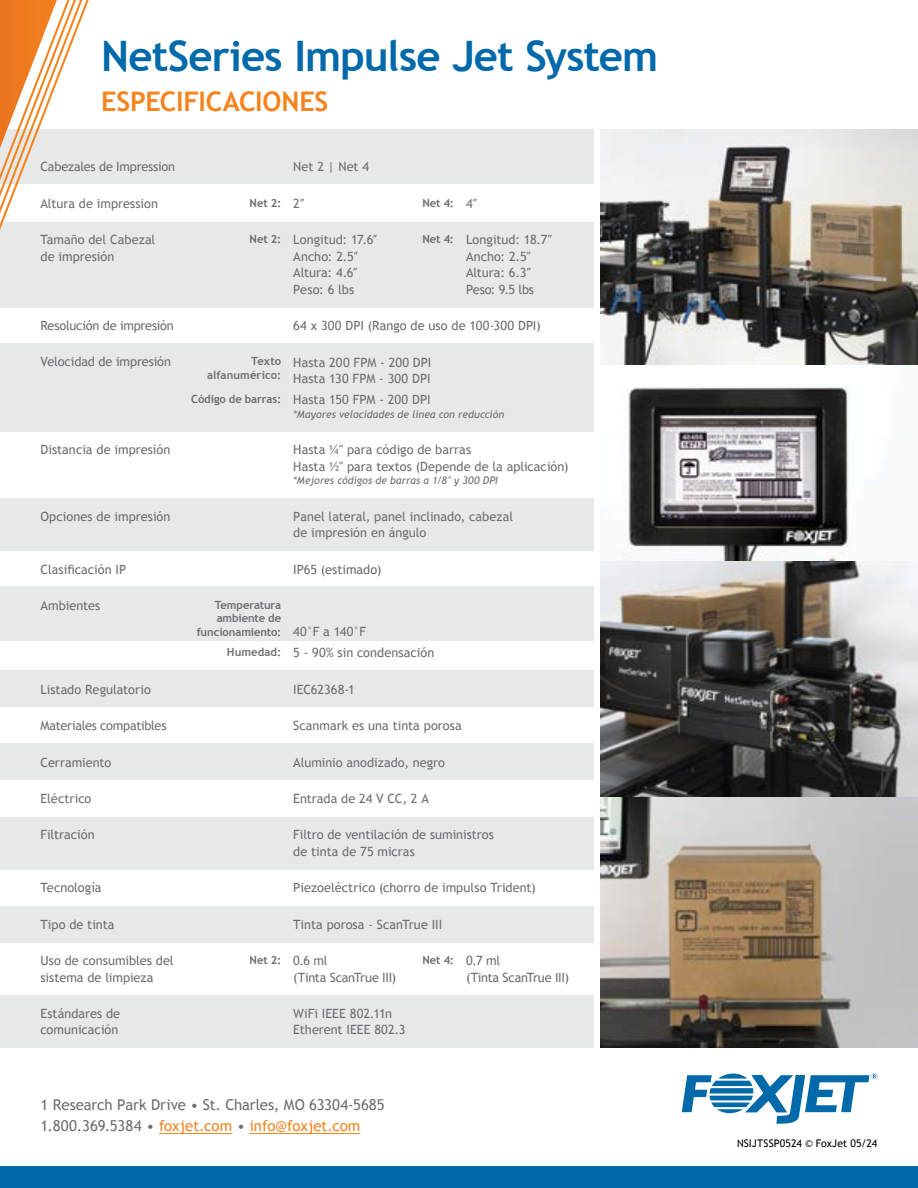
<style>
.page{position:relative;width:918px;height:1188px;background:#fff}
.page>*{position:absolute;margin:0;border:0;box-sizing:border-box;transform-origin:0 0}
.t1{font:700 42px "Trebuchet MS";letter-spacing:-.02em;color:#0069aa}
.t2{font:700 27px "Trebuchet MS";letter-spacing:-.005em;color:#f5841f}
.t3{font:15px/21px "Trebuchet MS";letter-spacing:-.005em;color:#6d6e71}
.t4{font:12.75px/16.5px "Trebuchet MS";color:#6d6e71}
.t5{font:12.75px "Trebuchet MS";letter-spacing:-.025em;color:#6d6e71}
.t6{font:700 11.25px "Trebuchet MS";letter-spacing:-.01em;color:#6d6e71}
.t7{font:700 11.25px/13.5px "Trebuchet MS";letter-spacing:.01em;color:#6d6e71;text-align:right}
.t8{font:italic 10.5px "Trebuchet MS";letter-spacing:.005em;color:#6d6e71}
.t9{font:10.5px "Trebuchet MS";letter-spacing:.005em;color:#000}
.s1{font-weight:400;font-size:12.75px}
.s2{font-weight:700;font-size:11.25px}
.s3{color:#f5841f}
</style>
<div class="page">
<div style="left:0;top:996px;width:594px;height:52px;background:#e7e8e8"></div>
<div style="left:0;top:906px;width:594px;height:37px;background:#e7e8e8"></div>
<div style="left:0;top:817px;width:594px;height:53px;background:#e7e8e8"></div>
<div style="left:0;top:743px;width:594px;height:37px;background:#e7e8e8"></div>
<div style="left:0;top:670px;width:594px;height:37px;background:#e7e8e8"></div>
<div style="left:0;top:586px;width:594px;height:54px;background:#e7e8e8"></div>
<div style="left:0;top:498px;width:594px;height:53px;background:#e7e8e8"></div>
<div style="left:0;top:343px;width:594px;height:89px;background:#e7e8e8"></div>
<div style="left:0;top:222px;width:594px;height:85px;background:#e7e8e8"></div>
<div style="left:0;top:130px;width:594px;height:54px;background:#e7e8e8"></div>
<img style="left:601px;top:130px;width:317px;height:235px">
<svg style="left:601px;top:387px;width:317px;height:175px"></svg>
<svg style="left:601px;top:562px;width:317px;height:236px"></svg>
<svg style="left:601px;top:798px;width:317px;height:250px"></svg>
<svg style="left:682px;top:1073px;width:196px;height:51px"></svg>
<div style="left:0;top:1166px;width:918px;height:22px;background:#0069aa"></div>
<hr style="left:159px;top:1133px;width:73px;height:1px;background:#f5841f">
<hr style="left:250px;top:1133px;width:110px;height:1px;background:#f5841f">
<svg style="left:0;top:0;width:85px;height:308px"></svg>
<h1 class="t1" style="left:101px;top:30px;width:559px">NetSeries Impulse Jet System</h1>
<h2 class="t2" style="left:101px;top:84px;width:229px">ESPECIFICACIONES</h2>
<p class="t4" style="left:40px;top:159px;width:136px">Cabezales de Impression</p>
<p class="t4" style="left:293px;top:159px;width:77px">Net 2 | Net 4</p>
<p class="t4" style="left:40px;top:195px;width:119px">Altura de impression</p>
<p class="t6" style="left:250px;top:196px;width:56px">Net 2: <span class="s1">2″</span></p>
<p class="t6" style="left:422px;top:196px;width:56px">Net 4: <span class="s1">4″</span></p>
<p class="t4" style="left:40px;top:232px;width:116px">Tamaño del Cabezal de impresión</p>
<p class="t4" style="left:293px;top:232px;width:85px;text-indent:-44px"><span class="s2">Net 2:</span> Longitud: 17.6″<br>Ancho: 2.5″<br>Altura: 4.6″<br>Peso: 6 lbs</p>
<p class="t4" style="left:466px;top:232px;width:88px;text-indent:-44px"><span class="s2">Net 4:</span> Longitud: 18.7″<br>Ancho: 2.5″<br>Altura: 6.3″<br>Peso: 9.5 lbs</p>
<p class="t4" style="left:40px;top:318px;width:135px">Resolución de impresión</p>
<p class="t4" style="left:293px;top:318px;width:249px">64 x 300 DPI (Rango de uso de 100-300 DPI)</p>
<p class="t4" style="left:40px;top:354px;width:132px">Velocidad de impresión</p>
<p class="t7" style="left:207px;top:355px;width:76px">Texto alfanumérico:</p>
<p class="t4" style="left:293px;top:354px;width:140px">Hasta 200 FPM - 200 DPI<br>Hasta 130 FPM - 300 DPI</p>
<p class="t4" style="left:191px;top:392px;width:241px"><span class="s2">Código de barras:</span> Hasta 150 FPM - 200 DPI</p>
<p class="t8" style="left:293px;top:408px;width:213px">*Mayores velocidades de línea con reducción</p>
<p class="t4" style="left:40px;top:442px;width:131px">Distancia de impresión</p>
<p class="t4" style="left:293px;top:442px;width:277px">Hasta ¼" para código de barras<br>Hasta ½" para textos (Depende de la aplicación)</p>
<p class="t8" style="left:293px;top:474px;width:206px">*Mejores códigos de barras a 1/8" y 300 DPI</p>
<p class="t4" style="left:40px;top:508px;width:132px">Opciones de impresión</p>
<p class="t4" style="left:293px;top:508px;width:221px">Panel lateral, panel inclinado, cabezal de impresión en ángulo</p>
<p class="t4" style="left:40px;top:561px;width:87px">Clasificación IP</p>
<p class="t4" style="left:293px;top:561px;width:90px">IP65 (estimado)</p>
<p class="t4" style="left:40px;top:597px;width:61px">Ambientes</p>
<p class="t6" style="left:215px;top:598px;width:68px">Temperatura</p>
<p class="t6" style="left:217px;top:611px;width:66px">ambiente de</p>
<p class="t6" style="left:197px;top:625px;width:171px">funcionamiento: <span class="s1">40°F a 140°F</span></p>
<p class="t4" style="left:227px;top:645px;width:209px"><span class="s2">Humedad:</span> 5 - 90% sin condensación</p>
<p class="t4" style="left:40px;top:681px;width:112px">Listado Regulatorio</p>
<p class="t4" style="left:293px;top:681px;width:63px">IEC62368-1</p>
<p class="t5" style="left:40px;top:718px;width:128px">Materiales compatibles</p>
<p class="t4" style="left:293px;top:718px;width:170px">Scanmark es una tinta porosa</p>
<p class="t4" style="left:40px;top:754px;width:72px">Cerramiento</p>
<p class="t4" style="left:293px;top:754px;width:153px">Aluminio anodizado, negro</p>
<p class="t4" style="left:40px;top:790px;width:52px">Eléctrico</p>
<p class="t4" style="left:293px;top:790px;width:137px">Entrada de 24 V CC, 2 A</p>
<p class="t4" style="left:40px;top:827px;width:56px">Filtración</p>
<p class="t4" style="left:293px;top:827px;width:202px">Filtro de ventilación de suministros de tinta de 75 micras</p>
<p class="t4" style="left:40px;top:880px;width:63px">Tecnología</p>
<p class="t4" style="left:293px;top:880px;width:244px">Piezoeléctrico (chorro de impulso Trident)</p>
<p class="t4" style="left:40px;top:916px;width:76px">Tipo de tinta</p>
<p class="t4" style="left:293px;top:916px;width:151px">Tinta porosa - ScanTrue III</p>
<p class="t4" style="left:40px;top:952px;width:135px">Uso de consumibles del sistema de limpieza</p>
<p class="t6" style="left:250px;top:953px;width:79px">Net 2: <span class="s1">0.6 ml</span></p>
<p class="t6" style="left:422px;top:953px;width:79px">Net 4: <span class="s1">0.7 ml</span></p>
<p class="t5" style="left:466px;top:970px;width:104px">(Tinta ScanTrue III)</p>
<p class="t5" style="left:293px;top:970px;width:104px">(Tinta ScanTrue III)</p>
<p class="t4" style="left:40px;top:1005px;width:81px">Estándares de comunicación</p>
<p class="t4" style="left:293px;top:1005px;width:114px">WiFi IEEE 802.11n<br>Etherent IEEE 802.3</p>
<p class="t3" style="left:40px;top:1094px;width:346px">1 Research Park Drive • St. Charles, MO 63304-5685<br>1.800.369.5384 • <span class="s3">foxjet.com</span> • <span class="s3">info@foxjet.com</span></p>
<p class="t9" style="left:737px;top:1137px;width:142px">NSIJTSSP0524 © FoxJet 05/24</p>
</div>
